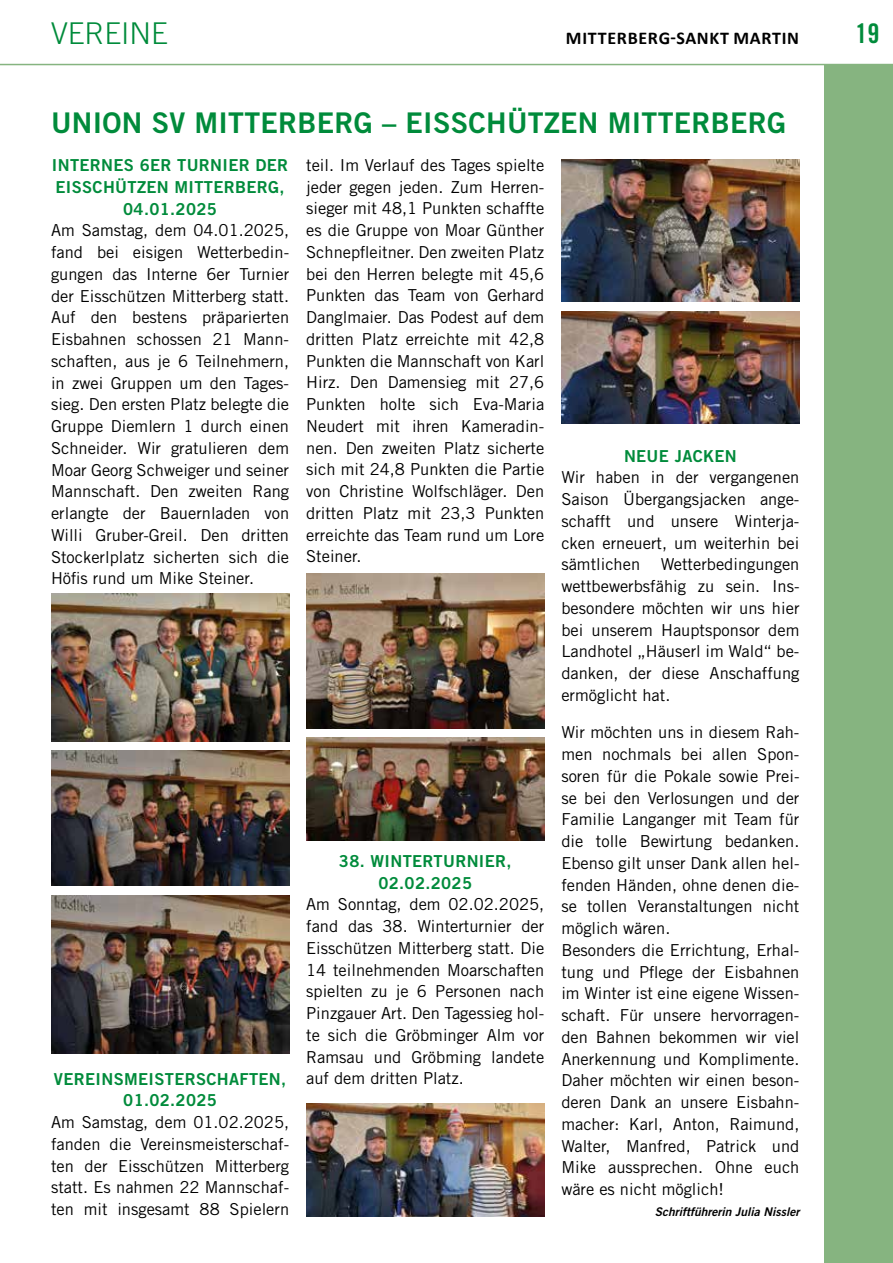
<style>
.page{position:relative;width:893px;height:1263px;background:#fff}
.page>*{position:absolute;margin:0;border:0;box-sizing:border-box;transform-origin:0 0}
.t1{font:300 30px "Trade Gothic LT Std";color:#008b3b}
.t2{font:28.5px "Trade Gothic LT Std Bd 2";letter-spacing:.01em;color:#008b3b}
.t3{font:27px "Trade Gothic LT Std Bd Cn 20";color:#008b3b}
.t4{font:700 18px "Calibri";letter-spacing:.04em;color:#000}
.t5{font:16.5px/21.8px "Trade Gothic LT Std";color:#000;text-align:justify}
.t6{font:16.5px/21.8px "Trade Gothic LT Std Bd 2";letter-spacing:.02em;color:#008b3b;text-align:center}
.t7{font:12px "Trade Gothic LT Std Bd 2 Obl";color:#000}
</style>
<div class="page">
<hr style="left:0;top:64px;width:893px;height:1px;background:#86b480">
<div style="left:825px;top:64px;width:68px;height:1199px;background:#86b480"></div>
<img style="left:51px;top:593px;width:238px;height:149px">
<img style="left:306px;top:573px;width:238px;height:155px">
<img style="left:306px;top:738px;width:238px;height:102px">
<img style="left:306px;top:1104px;width:238px;height:112px">
<img style="left:561px;top:159px;width:238px;height:143px">
<img style="left:561px;top:311px;width:238px;height:113px">
<img style="left:51px;top:750px;width:238px;height:136px">
<img style="left:51px;top:895px;width:238px;height:159px">
<h1 class="t1" style="left:51px;top:15px;width:118px">VEREINE</h1>
<p class="t4" style="left:566px;top:26px;width:235px">MITTERBERG-SANKT MARTIN</p>
<h3 class="t3" style="left:855px;top:17px;width:25px">19</h3>
<h2 class="t2" style="left:51px;top:105px;width:737px">UNION SV MITTERBERG – EISSCHÜTZEN MITTERBERG</h2>
<p class="t6" style="left:52px;top:154px;width:238px">INTERNES 6ER TURNIER DER<br>EISSCHÜTZEN MITTERBERG,<br>04.01.2025</p>
<p class="t5" style="left:51px;top:219px;width:240px">Am Samstag, dem 04.01.2025, fand bei eisigen Wetterbedin&shy;gungen das Interne 6er Turnier der Eisschützen Mitterberg statt.<br>Auf den bestens präparierten Eisbahnen schossen 21 Mann&shy;schaften, aus je 6 Teilnehmern, in zwei Gruppen um den Tages&shy;sieg. Den ersten Platz belegte die Gruppe Diemlern 1 durch einen Schneider. Wir gratulieren dem Moar Georg Schweiger und seiner Mannschaft. Den zweiten Rang erlangte der Bauernladen von Willi Gruber-Greil. Den dritten Stockerlplatz sicherten sich die Höfis rund um Mike Steiner.</p>
<p class="t6" style="left:54px;top:1067px;width:234px">VEREINSMEISTERSCHAFTEN,<br>01.02.2025</p>
<p class="t5" style="left:51px;top:1111px;width:240px">Am Samstag, dem 01.02.2025, fanden die Vereinsmeisterschaf&shy;ten der Eisschützen Mitterberg statt. Es nahmen 22 Mannschaf&shy;ten mit insgesamt 88 Spielern</p>
<p class="t5" style="left:306px;top:154px;width:240px">teil. Im Verlauf des Tages spielte jeder gegen jeden. Zum Herren&shy;sieger mit 48,1 Punkten schaffte es die Gruppe von Moar Günther Schnepfleitner. Den zweiten Platz bei den Herren belegte mit 45,6<br>Punkten das Team von Gerhard Danglmaier. Das Podest auf dem dritten Platz erreichte mit 42,8<br>Punkten die Mannschaft von Karl Hirz. Den Damensieg mit 27,6<br>Punkten holte sich Eva-Maria Neudert mit ihren Kameradin&shy;nen. Den zweiten Platz sicherte sich mit 24,8 Punkten die Partie von Christine Wolfschläger. Den dritten Platz mit 23,3 Punkten erreichte das Team rund um Lore Steiner.</p>
<p class="t6" style="left:339px;top:850px;width:174px">38. WINTERTURNIER,<br>02.02.2025</p>
<p class="t5" style="left:306px;top:893px;width:240px">Am Sonntag, dem 02.02.2025, fand das 38. Winterturnier der Eisschützen Mitterberg statt. Die 14 teilnehmenden Moarschaften spielten zu je 6 Personen nach Pinzgauer Art. Den Tagessieg hol&shy;te sich die Gröbminger Alm vor Ramsau und Gröbming landete auf dem dritten Platz.</p>
<p class="t6" style="left:624px;top:444px;width:114px">NEUE JACKEN</p>
<p class="t5" style="left:561px;top:466px;width:240px">Wir haben in der vergangenen Saison Übergangsjacken ange&shy;schafft und unsere Winterja&shy;cken erneuert, um weiterhin bei sämtlichen Wetterbedingungen wettbewerbsfähig zu sein. Ins&shy;besondere möchten wir uns hier bei unserem Hauptsponsor dem Landhotel „Häuserl im Wald“ be&shy;danken, der diese Anschaffung ermöglicht hat.</p>
<p class="t5" style="left:561px;top:721px;width:240px;text-align:left">Wir möchten uns in diesem Rah&shy;men nochmals bei allen Spon&shy;soren für die Pokale sowie Prei&shy;se bei den Verlosungen und der<br>Familie Langanger mit Team für die tolle Bewirtung bedanken.<br>Ebenso gilt unser Dank allen hel&shy;fenden Händen, ohne denen die&shy;se tollen Veranstaltungen nicht möglich wären.<br>Besonders die Errichtung, Erhal&shy;tung und Pflege der Eisbahnen im Winter ist eine eigene Wissen&shy;schaft. Für unsere hervorragen&shy;den Bahnen bekommen wir viel<br>Anerkennung und Komplimente.<br>Daher möchten wir einen beson&shy;deren Dank an unsere Eisbahn&shy;macher: Karl, Anton, Raimund,<br>Walter, Manfred, Patrick und<br>Mike aussprechen. Ohne euch wäre es nicht möglich!</p>
<p class="t7" style="left:655px;top:1204px;width:146px">Schriftführerin Julia Nissler</p>
</div>
